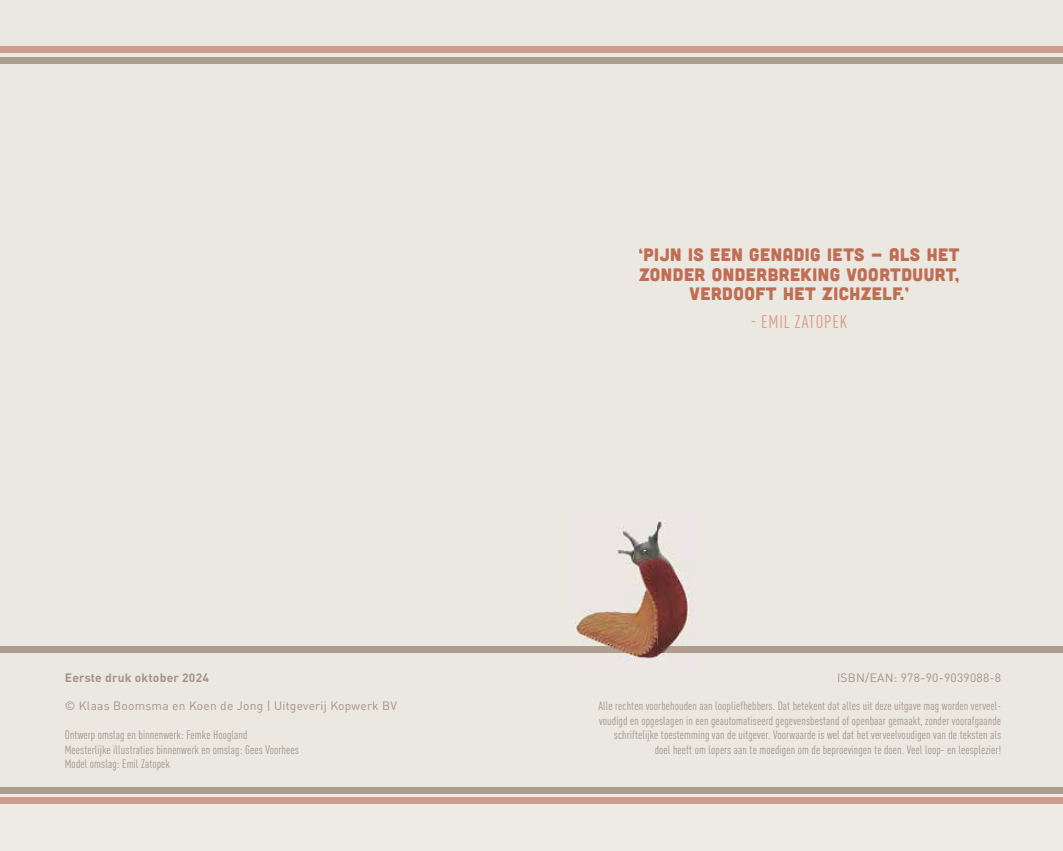
<style>
.page{position:relative;width:1063px;height:851px;background:#fff}
.page>*{position:absolute;margin:0;border:0;box-sizing:border-box;transform-origin:0 0}
.t1{font:18px/19.5px "Cubano";letter-spacing:.03em;color:#bf6e53;text-align:center}
.t2{font:condensed 18px "DIN Pro";color:#d79a82}
.t3{font:condensed 12px/14.4px "DIN Pro";letter-spacing:.01em;color:#a49485}
.t4{font:12px "DIN Pro";letter-spacing:.02em;color:#a49485}
.t5{font:700 12px "DIN Pro";letter-spacing:.02em;color:#a49485}
</style>
<div class="page">
<div style="left:0;top:0;width:531px;height:850px;background:#ebe7e1"></div>
<div style="left:0;top:787px;width:531px;height:63px;background:#efece7"></div>
<div style="left:0;top:646px;width:531px;height:6px;background:#ad9d90"></div>
<div style="left:0;top:58px;width:531px;height:6px;background:#ad9d90"></div>
<div style="left:0;top:47px;width:531px;height:6px;background:#ce9d8e"></div>
<div style="left:0;top:797px;width:531px;height:6px;background:#ce9d8e"></div>
<div style="left:0;top:787px;width:531px;height:6px;background:#ad9d90"></div>
<div style="left:531px;top:0;width:532px;height:850px;background:#ebe7e1"></div>
<div style="left:531px;top:787px;width:532px;height:63px;background:#efece7"></div>
<div style="left:531px;top:646px;width:532px;height:6px;background:#ad9d90"></div>
<div style="left:531px;top:58px;width:532px;height:6px;background:#ad9d90"></div>
<div style="left:531px;top:47px;width:532px;height:6px;background:#ce9d8e"></div>
<div style="left:531px;top:797px;width:532px;height:6px;background:#ce9d8e"></div>
<div style="left:531px;top:787px;width:532px;height:6px;background:#ad9d90"></div>
<img style="left:574px;top:520px;width:125px;height:141px">
<img style="left:574px;top:646px;width:125px;height:6px">
<p class="t5" style="left:65px;top:667px;width:146px">Eerste druk oktober 2024</p>
<p class="t4" style="left:65px;top:696px;width:334px">© Klaas Boomsma en Koen de Jong | Uitgeverij Kopwerk BV</p>
<p class="t3" style="left:65px;top:726px;width:235px">Ontwerp omslag en binnenwerk: Femke Hoogland<br>Meesterlijke illustraties binnenwerk en omslag: Gees Voorhees<br>Model omslag: Emil Zatopek</p>
<h1 class="t1" style="left:639px;top:244px;width:322px">‘PIJN IS EEN GENADIG IETS - ALS HET<br>ZONDER ONDERBREKING VOORTDUURT,<br>VERDOOFT HET ZICHZELF.’</h1>
<h1 class="t2" style="left:751px;top:309px;width:98px">- EMIL ZATOPEK</h1>
<p class="t4" style="left:837px;top:667px;width:166px">ISBN/EAN: 978-90-9039088-8</p>
<p class="t3" style="left:598px;top:698px;width:404px;text-align:right">Alle rechten voorbehouden aan loopliefhebbers. Dat betekent dat alles uit deze uitgave mag worden verveel&shy;voudigd en opgeslagen in een geautomatiseerd gegevensbestand of openbaar gemaakt, zonder voorafgaande schriftelijke toestemming van de uitgever. Voorwaarde is wel dat het verveelvoudigen van de teksten als doel heeft om lopers aan te moedigen om de beproevingen te doen. Veel loop- en leesplezier!</p>
</div>
